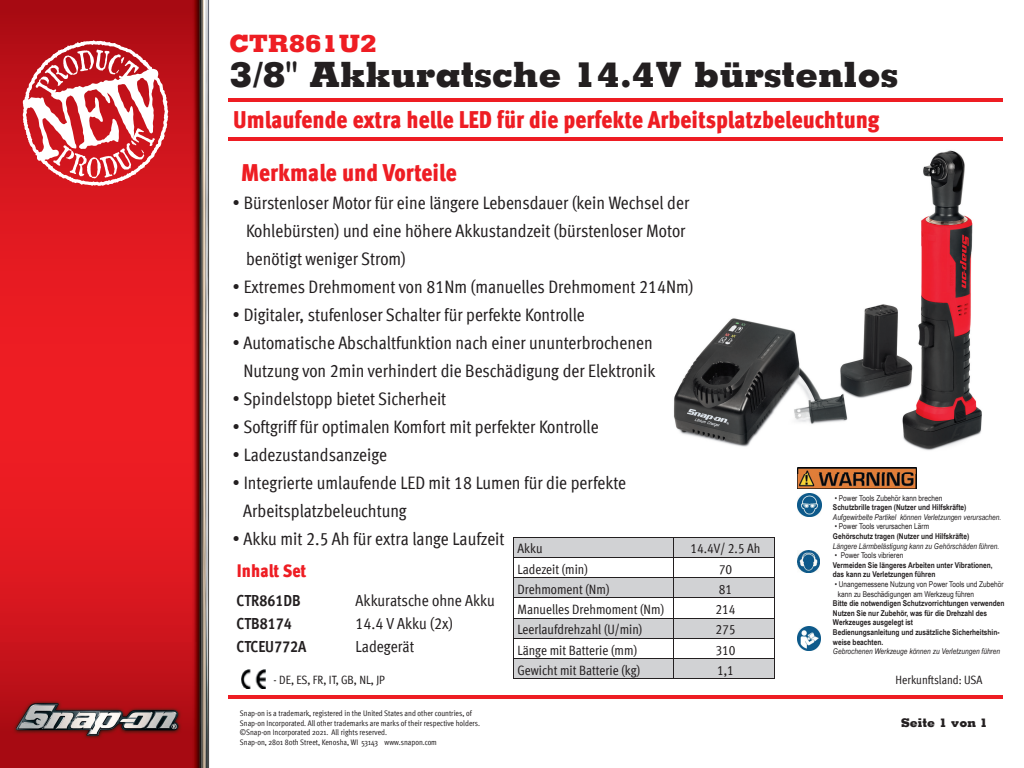
<style>
.page{position:relative;width:1024px;height:768px;background:#fff}
.page>*{position:absolute;margin:0;border:0;box-sizing:border-box;transform-origin:0 0}
.t1{font:800 35px "Memphis LT";color:#231f20}
.t2{font:24px "Meta Cond Black LF";color:#ee1d23}
.t3{font:800 24px "Memphis LT";color:#ee1d23}
.t4{font:18px/28px "Meta Cond Book LF";color:#231f20}
.t5{font:18px "Meta Cond Black LF";color:#ee1d23}
.t6{font:16px "Meta Cond Book LF";color:#231f20}
.t7{font:16px "Meta Cond Bold LF";color:#231f20}
.t8{font:13.5px "Meta Cond Book LF";color:#231f20}
.t9{font:12px "Meta Cond Book LF";color:#231f20}
.t10{font:800 12px "Memphis LT";color:#231f20}
.t11{font:700 8px/9.6px "Arial Narrow";color:#231f20}
.t12{font:8px/9.6px "Meta Cond";color:#231f20}
.t13{font:8px/9.6px "Arial Narrow";color:#231f20}
.t14{font:italic 8px "Arial Narrow";color:#231f20}
</style>
<div class="page">
<svg style="left:0;top:0;width:192px;height:643px;background:#de191f"></svg>
<svg style="left:21px;top:39px;width:149px;height:149px"></svg>
<img style="left:0;top:643px;width:192px;height:125px">
<img style="left:192px;top:0;width:5px;height:768px">
<img style="left:197px;top:0;width:13px;height:768px">
<img style="left:194px;top:643px;width:3px;height:125px">
<hr style="left:228px;top:695px;width:775px;height:4px;background:#ee1d23">
<hr style="left:228px;top:137px;width:775px;height:4px;background:#ee1d23">
<hr style="left:228px;top:98px;width:775px;height:4px;background:#ee1d23">
<img style="left:674px;top:150px;width:308px;height:323px">
<img style="left:241px;top:669px;width:24px;height:19px">
<svg style="left:514px;top:538px;width:260px;height:140px;fill:#d1d2d4"></svg>
<hr style="left:513px;top:537px;width:160px;height:1px;background:#231f20">
<hr style="left:673px;top:537px;width:102px;height:1px;background:#231f20">
<hr style="left:513px;top:557px;width:160px;height:1px;background:#231f20">
<hr style="left:673px;top:557px;width:102px;height:1px;background:#231f20">
<hr style="left:513px;top:577px;width:160px;height:1px;background:#231f20">
<hr style="left:673px;top:577px;width:102px;height:1px;background:#231f20">
<hr style="left:513px;top:597px;width:160px;height:1px;background:#231f20">
<hr style="left:673px;top:597px;width:102px;height:1px;background:#231f20">
<hr style="left:513px;top:618px;width:160px;height:1px;background:#231f20">
<hr style="left:673px;top:618px;width:102px;height:1px;background:#231f20">
<hr style="left:513px;top:638px;width:160px;height:1px;background:#231f20">
<hr style="left:673px;top:638px;width:102px;height:1px;background:#231f20">
<hr style="left:513px;top:658px;width:160px;height:1px;background:#231f20">
<svg style="left:513px;top:538px;width:1px;height:140px"></svg>
<hr style="left:673px;top:658px;width:102px;height:1px;background:#231f20">
<svg style="left:673px;top:538px;width:1px;height:140px"></svg>
<svg style="left:774px;top:538px;width:1px;height:140px"></svg>
<hr style="left:513px;top:678px;width:160px;height:1px;background:#231f20">
<hr style="left:673px;top:678px;width:102px;height:1px;background:#231f20">
<img style="left:797px;top:468px;width:119px;height:21px">
<img style="left:797px;top:493px;width:24px;height:24px">
<img style="left:797px;top:627px;width:24px;height:24px">
<img style="left:797px;top:551px;width:22px;height:21px">
<h2 class="t3" style="left:229px;top:28px;width:149px">CTR861U2</h2>
<h1 class="t1" style="left:229px;top:52px;width:670px">3/8" Akkuratsche 14.4V bürstenlos</h1>
<h2 class="t2" style="left:233px;top:105px;width:648px">Umlaufende extra helle LED für die perfekte Arbeitsplatzbeleuchtung</h2>
<h2 class="t2" style="left:241px;top:159px;width:217px">Merkmale und Vorteile</h2>
<p class="t4" style="left:246px;top:189px;width:445px;text-indent:-14px">• Bürstenloser Motor für eine längere Lebensdauer (kein Wechsel der<br>Kohlebürsten) und eine höhere Akkustandzeit (bürstenloser Motor benötigt weniger Strom)</p>
<p class="t4" style="left:233px;top:273px;width:462px">• Extremes Drehmoment von 81Nm (manuelles Drehmoment 214Nm)</p>
<p class="t4" style="left:233px;top:301px;width:354px">• Digitaler, stufenloser Schalter für perfekte Kontrolle</p>
<p class="t4" style="left:233px;top:329px;width:424px;text-align:right">• Automatische Abschaltfunktion nach einer ununterbrochenen<br>Nutzung von 2min verhindert die Beschädigung der Elektronik</p>
<p class="t4" style="left:233px;top:385px;width:215px">• Spindelstopp bietet Sicherheit</p>
<p class="t4" style="left:233px;top:413px;width:368px">• Softgriff für optimalen Komfort mit perfekter Kontrolle</p>
<p class="t4" style="left:233px;top:441px;width:156px">• Ladezustandsanzeige</p>
<p class="t4" style="left:243px;top:469px;width:384px;text-indent:-11px">• Integrierte umlaufende LED mit 18 Lumen für die perfekte<br>Arbeitsplatzbeleuchtung</p>
<p class="t4" style="left:233px;top:525px;width:311px">• Akku mit 2.5 Ah für extra lange Laufzeit <sub>Akku</sub></p>
<p class="t8" style="left:690px;top:541px;width:72px">14.4V/ 2.5 Ah</p>
<p class="t8" style="left:518px;top:561px;width:72px">Ladezeit (min)</p>
<p class="t8" style="left:719px;top:561px;width:15px">70</p>
<p class="t8" style="left:518px;top:582px;width:93px">Drehmoment (Nm)</p>
<p class="t8" style="left:719px;top:582px;width:15px">81</p>
<p class="t8" style="left:518px;top:602px;width:148px">Manuelles Drehmoment (Nm)</p>
<p class="t8" style="left:715px;top:602px;width:22px">214</p>
<p class="t8" style="left:518px;top:622px;width:126px">Leerlaufdrehzahl (U/min)</p>
<p class="t8" style="left:715px;top:622px;width:22px">275</p>
<p class="t8" style="left:518px;top:642px;width:121px">Länge mit Batterie (mm)</p>
<p class="t8" style="left:715px;top:642px;width:22px">310</p>
<p class="t8" style="left:518px;top:663px;width:124px">Gewicht mit Batterie (kg)</p>
<p class="t8" style="left:717px;top:663px;width:18px">1,1</p>
<p class="t13" style="left:835px;top:493px;width:109px">• Power Tools Zubehör kann brechen</p>
<p class="t11" style="left:833px;top:502px;width:135px">Schutzbrille tragen (Nutzer und Hilfskräfte)</p>
<p class="t14" style="left:833px;top:511px;width:170px">Aufgewirbelte Partikel können Verletzungen verursachen.</p>
<p class="t13" style="left:835px;top:522px;width:96px">• Power Tools verursachen Lärm</p>
<p class="t11" style="left:833px;top:531px;width:138px">Gehörschutz tragen (Nutzer und Hilfskräfte)</p>
<p class="t14" style="left:833px;top:540px;width:168px">Längere Lärmbelästigung kann zu Gehörschäden führen.</p>
<p class="t13" style="left:835px;top:550px;width:70px">• Power Tools vibrieren</p>
<p class="t11" style="left:833px;top:560px;width:161px">Vermeiden Sie längeres Arbeiten unter Vibrationen, das kann zu Verletzungen führen</p>
<p class="t13" style="left:838px;top:579px;width:167px;text-indent:-3px">• Unangemessene Nutzung von Power Tools und Zubehör kann zu Beschädigungen am Werkzeug führen</p>
<p class="t11" style="left:833px;top:598px;width:173px">Bitte die notwendigen Schutzvorrichtungen verwenden Nutzen Sie nur Zubehör, was für die Drehzahl des Werkzeuges ausgelegt ist<br>Bedienungsanleitung und zusätzliche Sicherheitshin&shy;weise beachten.</p>
<p class="t14" style="left:833px;top:646px;width:169px">Gebrochenen Werkzeuge können zu Verletzungen führen</p>
<p class="t5" style="left:237px;top:560px;width:71px">Inhalt Set</p>
<p class="t7" style="left:237px;top:591px;width:66px">CTR861DB</p>
<p class="t6" style="left:356px;top:591px;width:141px">Akkuratsche ohne Akku</p>
<p class="t7" style="left:237px;top:614px;width:57px">CTB8174</p>
<p class="t6" style="left:356px;top:614px;width:99px">14.4 V Akku (2x)</p>
<p class="t7" style="left:237px;top:637px;width:71px">CTCEU772A</p>
<p class="t6" style="left:356px;top:637px;width:60px">Ladegerät</p>
<p class="t9" style="left:274px;top:673px;width:113px">- DE, ES, FR, IT, GB, NL, JP</p>
<p class="t9" style="left:896px;top:673px;width:88px">Herkunftsland: USA</p>
<p class="t12" style="left:240px;top:708px;width:242px">Snap-on is a trademark, registered in the United States and other countries, of Snap-on Incorporated. All other trademarks are marks of their respective holders. ©Snap-on Incorporated 2021. All rights reserved.<br>Snap-on, 2801 80th Street, Kenosha, WI 53143 www.snapon.com</p>
<p class="t10" style="left:901px;top:715px;width:88px">Seite 1 von 1</p>
</div>
